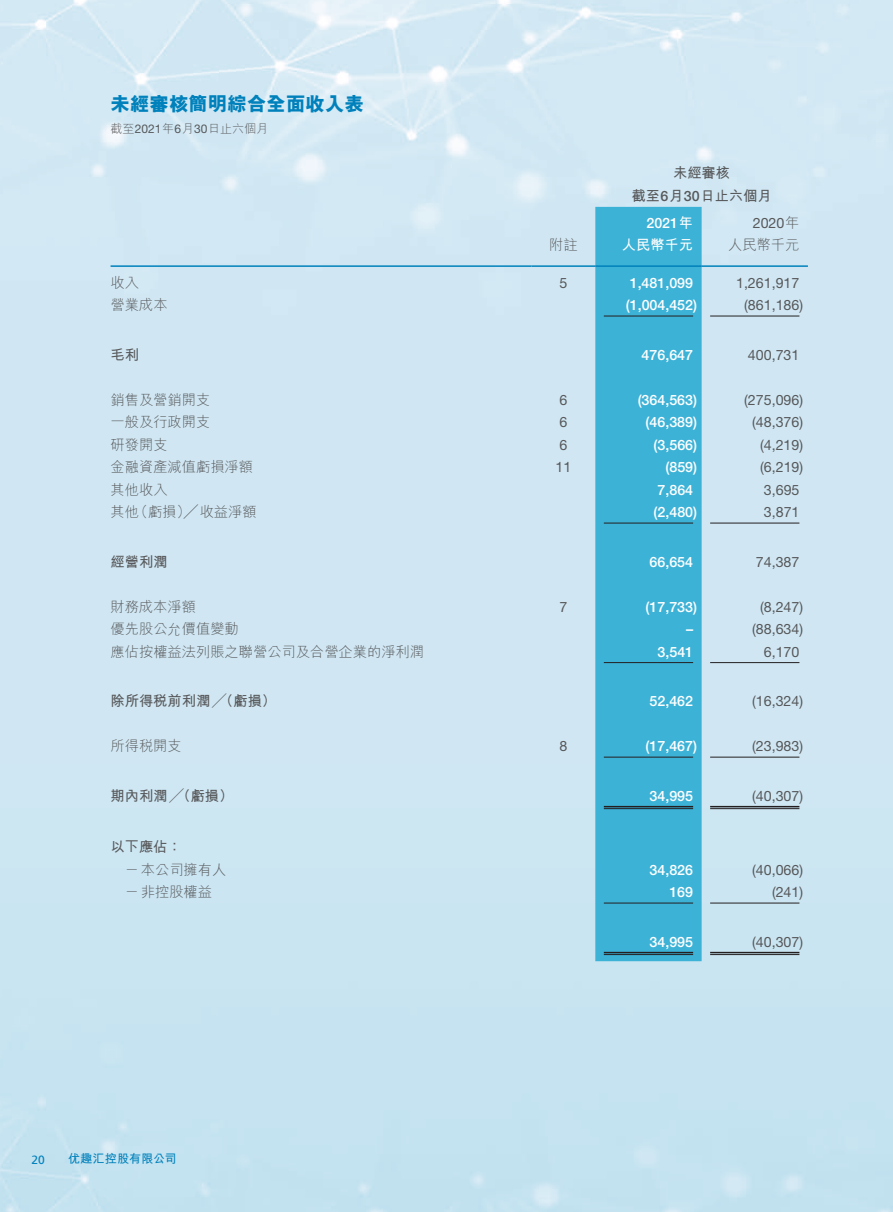
<style>
.page{position:relative;width:893px;height:1212px;background:#fff}
.page>*{position:absolute;margin:0;border:0;box-sizing:border-box;transform-origin:0 0}
.t1{font:800 19.5px "M Hei HK";color:#0081bb}
.t2{font:14.25px "Helvetica Neue LT Std";color:#57585a}
.t3{font:500 14.25px "Helvetica Neue LT Std";color:#fff}
.t4{font:300 14.25px "M Hei HK";color:#57585a}
.t5{font:700 14.25px/22.5px "M Hei HK";color:#57585a;text-align:center}
.t6{font:700 14.25px "M Hei HK";color:#fff}
.t7{font:300 12px "M Hei HK";color:#57585a}
.t8{font:700 12px "M Hei HKS";letter-spacing:.015em;color:#0081bb}
.t9{font:12px "Frutiger LT Std";color:#0081bb}
.s1{font-family:"Helvetica Neue LT Std";font-weight:400}
.s2{font-family:"Helvetica Neue LT Std";font-weight:500}
.s3{font-family:"M Hei HK";font-weight:700}
.s4{font-family:"M Hei HK";font-weight:300}
</style>
<div class="page">
<div style="left:595px;top:207px;width:107px;height:754px;background:#3db2d7"></div>
<hr style="left:111px;top:265px;width:420px;height:2px;background:#0081bb">
<hr style="left:531px;top:265px;width:64px;height:2px;background:#0081bb">
<hr style="left:595px;top:265px;width:107px;height:2px;background:#0081bb">
<hr style="left:702px;top:265px;width:106px;height:2px;background:#0081bb">
<hr style="left:604px;top:316px;width:89px;height:1px;background:#231f20">
<hr style="left:710px;top:316px;width:89px;height:1px;background:#231f20">
<hr style="left:604px;top:523px;width:89px;height:1px;background:#231f20">
<hr style="left:710px;top:523px;width:89px;height:1px;background:#231f20">
<hr style="left:604px;top:662px;width:89px;height:1px;background:#231f20">
<hr style="left:710px;top:662px;width:89px;height:1px;background:#231f20">
<hr style="left:604px;top:757px;width:89px;height:1px;background:#231f20">
<hr style="left:710px;top:757px;width:89px;height:1px;background:#231f20">
<hr style="left:604px;top:806px;width:89px;height:1px;background:#231f20">
<hr style="left:604px;top:808px;width:89px;height:1px;background:#231f20">
<hr style="left:710px;top:806px;width:89px;height:1px;background:#231f20">
<hr style="left:710px;top:808px;width:89px;height:1px;background:#231f20">
<hr style="left:604px;top:903px;width:89px;height:1px;background:#231f20">
<hr style="left:710px;top:903px;width:89px;height:1px;background:#231f20">
<hr style="left:604px;top:952px;width:89px;height:1px;background:#231f20">
<hr style="left:604px;top:954px;width:89px;height:1px;background:#231f20">
<hr style="left:710px;top:952px;width:89px;height:1px;background:#231f20">
<hr style="left:710px;top:954px;width:89px;height:1px;background:#231f20">
<h1 class="t1" style="left:111px;top:91px;width:255px">未經審核簡明綜合全面收入表</h1>
<p class="t7" style="left:111px;top:123px;width:159px">截至<span class="s1">2021</span>年<span class="s1">6</span>月<span class="s1">30</span>日止六個月</p>
<p class="t5" style="left:632px;top:160px;width:142px">未經審核<br>截至<span class="s2">6</span>月<span class="s2">30</span>日止六個月</p>
<p class="t3" style="left:646px;top:214px;width:48px">2021<span class="s3">年</span></p>
<p class="t2" style="left:753px;top:214px;width:48px">2020<span class="s4">年</span></p>
<p class="t4" style="left:549px;top:238px;width:30px">附註</p>
<p class="t6" style="left:622px;top:234px;width:73px">人民幣千元</p>
<p class="t4" style="left:728px;top:238px;width:73px">人民幣千元</p>
<p class="t4" style="left:111px;top:275px;width:30px">收入</p>
<p class="t2" style="left:559px;top:274px;width:9px">5</p>
<p class="t3" style="left:630px;top:274px;width:65px">1,481,099</p>
<p class="t2" style="left:736px;top:274px;width:65px">1,261,917</p>
<p class="t4" style="left:111px;top:298px;width:58px">營業成本</p>
<p class="t3" style="left:626px;top:296px;width:73px">(1,004,452)</p>
<p class="t2" style="left:744px;top:296px;width:60px">(861,186)</p>
<p class="t5" style="left:111px;top:342px;width:30px">毛利</p>
<p class="t3" style="left:642px;top:346px;width:53px">476,647</p>
<p class="t2" style="left:748px;top:346px;width:53px">400,731</p>
<p class="t4" style="left:111px;top:392px;width:101px">銷售及營銷開支</p>
<p class="t2" style="left:559px;top:391px;width:9px">6</p>
<p class="t3" style="left:638px;top:391px;width:61px">(364,563)</p>
<p class="t2" style="left:744px;top:391px;width:60px">(275,096)</p>
<p class="t4" style="left:111px;top:415px;width:101px">一般及行政開支</p>
<p class="t2" style="left:559px;top:413px;width:9px">6</p>
<p class="t3" style="left:646px;top:413px;width:53px">(46,389)</p>
<p class="t2" style="left:752px;top:413px;width:52px">(48,376)</p>
<p class="t4" style="left:111px;top:437px;width:58px">研發開支</p>
<p class="t2" style="left:559px;top:436px;width:9px">6</p>
<p class="t3" style="left:654px;top:436px;width:45px">(3,566)</p>
<p class="t2" style="left:760px;top:436px;width:45px">(4,219)</p>
<p class="t4" style="left:111px;top:460px;width:144px">金融資產減值虧損淨額</p>
<p class="t2" style="left:556px;top:458px;width:17px">11</p>
<p class="t3" style="left:665px;top:458px;width:33px">(859)</p>
<p class="t2" style="left:760px;top:458px;width:45px">(6,219)</p>
<p class="t4" style="left:111px;top:482px;width:58px">其他收入</p>
<p class="t3" style="left:657px;top:481px;width:37px">7,864</p>
<p class="t2" style="left:764px;top:481px;width:37px">3,695</p>
<p class="t4" style="left:111px;top:505px;width:148px">其他（虧損）╱收益淨額</p>
<p class="t3" style="left:654px;top:503px;width:45px">(2,480)</p>
<p class="t2" style="left:764px;top:503px;width:37px">3,871</p>
<p class="t5" style="left:111px;top:549px;width:58px">經營利潤</p>
<p class="t3" style="left:650px;top:553px;width:45px">66,654</p>
<p class="t2" style="left:756px;top:553px;width:45px">74,387</p>
<p class="t4" style="left:111px;top:599px;width:87px">財務成本淨額</p>
<p class="t2" style="left:559px;top:598px;width:9px">7</p>
<p class="t3" style="left:646px;top:598px;width:53px">(17,733)</p>
<p class="t2" style="left:760px;top:598px;width:45px">(8,247)</p>
<p class="t4" style="left:111px;top:622px;width:130px">優先股公允價值變動</p>
<p class="t3" style="left:686px;top:620px;width:9px">–</p>
<p class="t2" style="left:752px;top:620px;width:52px">(88,634)</p>
<p class="t4" style="left:111px;top:644px;width:315px">應佔按權益法列賬之聯營公司及合營企業的淨利潤</p>
<p class="t3" style="left:657px;top:643px;width:37px">3,541</p>
<p class="t2" style="left:764px;top:643px;width:37px">6,170</p>
<p class="t5" style="left:111px;top:688px;width:167px">除所得稅前利潤╱（虧損）</p>
<p class="t3" style="left:650px;top:693px;width:45px">52,462</p>
<p class="t2" style="left:752px;top:693px;width:52px">(16,324)</p>
<p class="t4" style="left:111px;top:739px;width:73px">所得稅開支</p>
<p class="t2" style="left:559px;top:738px;width:9px">8</p>
<p class="t3" style="left:646px;top:738px;width:53px">(17,467)</p>
<p class="t2" style="left:752px;top:738px;width:52px">(23,983)</p>
<p class="t5" style="left:111px;top:783px;width:124px">期內利潤╱（虧損）</p>
<p class="t3" style="left:650px;top:787px;width:45px">34,995</p>
<p class="t2" style="left:752px;top:787px;width:52px">(40,307)</p>
<p class="t5" style="left:111px;top:834px;width:73px">以下應佔：</p>
<p class="t4" style="left:125px;top:862px;width:103px">－本公司擁有人</p>
<p class="t3" style="left:650px;top:861px;width:45px">34,826</p>
<p class="t2" style="left:752px;top:861px;width:52px">(40,066)</p>
<p class="t4" style="left:125px;top:884px;width:89px">－非控股權益</p>
<p class="t3" style="left:669px;top:883px;width:25px">169</p>
<p class="t2" style="left:772px;top:883px;width:33px">(241)</p>
<p class="t3" style="left:649px;top:933px;width:45px">34,995</p>
<p class="t2" style="left:752px;top:933px;width:52px">(40,307)</p>
<p class="t9" style="left:32px;top:1153px;width:15px">20</p>
<p class="t8" style="left:68px;top:1150px;width:110px">優趣匯控股有限公司</p>
</div>
